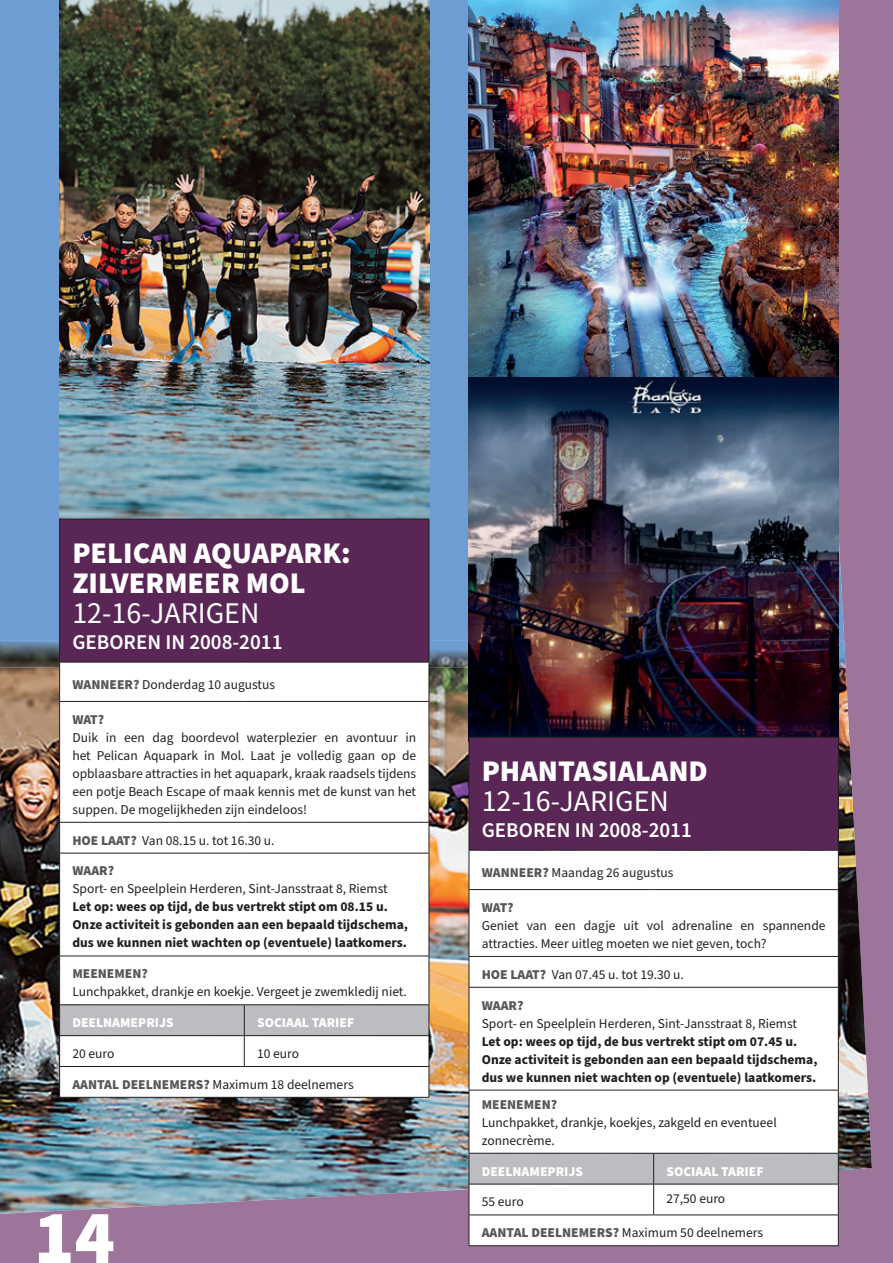
<style>
.page{position:relative;width:893px;height:1263px;background:#9e759a}
.page>*{position:absolute;margin:0;border:0;box-sizing:border-box;transform-origin:0 0}
.t1{font:900 75px "Source Sans Pro";color:#fff}
.t2{font:900 30px/30px "Source Sans Pro";color:#fff}
.t3{font:30px "Source Sans Pro";color:#fff}
.t4{font:600 21px "Source Sans Pro";color:#fff}
.t5{font:13.5px/18px "Source Sans Pro";color:#231f20}
.t6{font:700 13.5px/18px "Source Sans Pro";color:#231f20}
.t7{font:900 13.5px "Source Sans Pro";color:#fff}
.t8{font:900 13.5px "Source Sans Pro";color:#57585a}
.s1{font-weight:900;color:#57585a}
</style>
<div class="page">
<img style="left:0;top:668px;width:872px;height:546px">
<div style="left:0;top:0;width:844px;height:641px;background:#6d9dd3"></div>
<img style="left:0;top:641px;width:846px;height:27px">
<img style="left:469px;top:377px;width:370px;height:360px">
<img style="left:469px;top:0;width:370px;height:377px">
<img style="left:59px;top:0;width:370px;height:519px">
<div style="left:469px;top:737px;width:369px;height:113px;background:#5a2656"></div>
<div style="left:470px;top:851px;width:368px;height:394px;background:#fff"></div>
<div style="left:470px;top:1154px;width:368px;height:30px;background:#bcbdc0"></div>
<hr style="left:469px;top:737px;width:185px;height:1px;background:#231f20">
<hr style="left:469px;top:737px;width:1px;height:113px;background:#231f20">
<hr style="left:654px;top:737px;width:185px;height:1px;background:#231f20">
<hr style="left:838px;top:737px;width:1px;height:113px;background:#231f20">
<hr style="left:469px;top:850px;width:1px;height:39px;background:#231f20">
<hr style="left:838px;top:850px;width:1px;height:39px;background:#231f20">
<hr style="left:469px;top:850px;width:185px;height:1px;background:#231f20">
<hr style="left:654px;top:850px;width:185px;height:1px;background:#231f20">
<hr style="left:469px;top:889px;width:185px;height:1px;background:#231f20">
<hr style="left:469px;top:890px;width:1px;height:66px;background:#231f20">
<hr style="left:654px;top:889px;width:185px;height:1px;background:#231f20">
<hr style="left:469px;top:956px;width:185px;height:1px;background:#231f20">
<hr style="left:469px;top:957px;width:1px;height:30px;background:#231f20">
<hr style="left:654px;top:956px;width:185px;height:1px;background:#231f20">
<hr style="left:469px;top:987px;width:185px;height:1px;background:#231f20">
<hr style="left:469px;top:987px;width:1px;height:103px;background:#231f20">
<hr style="left:654px;top:987px;width:185px;height:1px;background:#231f20">
<hr style="left:469px;top:1090px;width:185px;height:1px;background:#231f20">
<hr style="left:469px;top:1090px;width:1px;height:63px;background:#231f20">
<hr style="left:654px;top:1090px;width:185px;height:1px;background:#231f20">
<hr style="left:469px;top:1153px;width:185px;height:1px;background:#231f20">
<hr style="left:469px;top:1153px;width:1px;height:31px;background:#231f20">
<hr style="left:654px;top:1153px;width:185px;height:1px;background:#231f20">
<hr style="left:469px;top:1184px;width:185px;height:1px;background:#231f20">
<hr style="left:469px;top:1184px;width:1px;height:30px;background:#231f20">
<hr style="left:654px;top:1184px;width:185px;height:1px;background:#231f20">
<hr style="left:469px;top:1214px;width:185px;height:1px;background:#231f20">
<hr style="left:469px;top:1215px;width:1px;height:30px;background:#231f20">
<hr style="left:654px;top:1214px;width:185px;height:1px;background:#231f20">
<hr style="left:469px;top:1245px;width:185px;height:1px;background:#231f20">
<hr style="left:654px;top:1245px;width:185px;height:1px;background:#231f20">
<hr style="left:838px;top:890px;width:1px;height:66px;background:#231f20">
<hr style="left:838px;top:957px;width:1px;height:30px;background:#231f20">
<hr style="left:838px;top:987px;width:1px;height:103px;background:#231f20">
<hr style="left:838px;top:1090px;width:1px;height:63px;background:#231f20">
<hr style="left:653px;top:1153px;width:1px;height:31px;background:#231f20">
<hr style="left:838px;top:1153px;width:1px;height:31px;background:#231f20">
<hr style="left:653px;top:1184px;width:1px;height:30px;background:#231f20">
<hr style="left:838px;top:1184px;width:1px;height:30px;background:#231f20">
<hr style="left:838px;top:1215px;width:1px;height:30px;background:#231f20">
<div style="left:60px;top:519px;width:369px;height:143px;background:#5a2656"></div>
<div style="left:60px;top:663px;width:369px;height:434px;background:#fff"></div>
<div style="left:60px;top:1005px;width:369px;height:30px;background:#bcbdc0"></div>
<hr style="left:59px;top:519px;width:185px;height:1px;background:#231f20">
<hr style="left:59px;top:519px;width:1px;height:143px;background:#231f20">
<hr style="left:244px;top:519px;width:185px;height:1px;background:#231f20">
<hr style="left:429px;top:519px;width:1px;height:143px;background:#231f20">
<hr style="left:59px;top:662px;width:1px;height:39px;background:#231f20">
<hr style="left:429px;top:662px;width:1px;height:39px;background:#231f20">
<hr style="left:59px;top:662px;width:185px;height:1px;background:#231f20">
<hr style="left:244px;top:662px;width:185px;height:1px;background:#231f20">
<hr style="left:59px;top:701px;width:185px;height:1px;background:#231f20">
<hr style="left:59px;top:702px;width:1px;height:120px;background:#231f20">
<hr style="left:244px;top:701px;width:185px;height:1px;background:#231f20">
<hr style="left:59px;top:822px;width:185px;height:1px;background:#231f20">
<hr style="left:59px;top:822px;width:1px;height:31px;background:#231f20">
<hr style="left:244px;top:822px;width:185px;height:1px;background:#231f20">
<hr style="left:59px;top:853px;width:185px;height:1px;background:#231f20">
<hr style="left:59px;top:853px;width:1px;height:103px;background:#231f20">
<hr style="left:244px;top:853px;width:185px;height:1px;background:#231f20">
<hr style="left:59px;top:956px;width:185px;height:1px;background:#231f20">
<hr style="left:59px;top:956px;width:1px;height:48px;background:#231f20">
<hr style="left:244px;top:956px;width:185px;height:1px;background:#231f20">
<hr style="left:59px;top:1004px;width:185px;height:1px;background:#231f20">
<hr style="left:59px;top:1005px;width:1px;height:30px;background:#231f20">
<hr style="left:244px;top:1004px;width:185px;height:1px;background:#231f20">
<hr style="left:59px;top:1035px;width:185px;height:1px;background:#231f20">
<hr style="left:59px;top:1036px;width:1px;height:30px;background:#231f20">
<hr style="left:244px;top:1035px;width:185px;height:1px;background:#231f20">
<hr style="left:59px;top:1066px;width:185px;height:1px;background:#231f20">
<hr style="left:59px;top:1067px;width:1px;height:30px;background:#231f20">
<hr style="left:244px;top:1066px;width:185px;height:1px;background:#231f20">
<hr style="left:59px;top:1097px;width:185px;height:1px;background:#231f20">
<hr style="left:244px;top:1097px;width:185px;height:1px;background:#231f20">
<hr style="left:429px;top:702px;width:1px;height:120px;background:#231f20">
<hr style="left:429px;top:822px;width:1px;height:31px;background:#231f20">
<hr style="left:429px;top:853px;width:1px;height:103px;background:#231f20">
<hr style="left:429px;top:956px;width:1px;height:48px;background:#231f20">
<hr style="left:244px;top:1005px;width:1px;height:30px;background:#231f20">
<hr style="left:429px;top:1005px;width:1px;height:30px;background:#231f20">
<hr style="left:244px;top:1036px;width:1px;height:30px;background:#231f20">
<hr style="left:429px;top:1036px;width:1px;height:30px;background:#231f20">
<hr style="left:429px;top:1067px;width:1px;height:30px;background:#231f20">
<h2 class="t2" style="left:72px;top:538px;width:280px">PELICAN AQUAPARK:<br>ZILVERMEER MOL</h2>
<h2 class="t3" style="left:72px;top:593px;width:189px">12-16-JARIGEN</h2>
<h3 class="t4" style="left:72px;top:628px;width:212px">GEBOREN IN 2008-2011</h3>
<p class="t5" style="left:72px;top:676px;width:204px"><span class="s1">WANNEER?</span> Donderdag 10 augustus</p>
<p class="t8" style="left:72px;top:710px;width:33px">WAT?</p>
<p class="t5" style="left:72px;top:729px;width:345px;text-align:justify">Duik in een dag boordevol waterplezier en avontuur in het Pelican Aquapark in Mol. Laat je volledig gaan op de opblaasbare attracties in het aquapark, kraak raadsels tijdens een potje Beach Escape of maak kennis met de kunst van het suppen. De mogelijkheden zijn eindeloos!</p>
<p class="t5" style="left:72px;top:831px;width:204px"><span class="s1">HOE LAAT?</span> Van 08.15 u. tot 16.30 u.</p>
<p class="t8" style="left:72px;top:862px;width:43px">WAAR?</p>
<p class="t5" style="left:72px;top:880px;width:317px">Sport- en Speelplein Herderen, Sint-Jansstraat 8, Riemst</p>
<p class="t6" style="left:72px;top:898px;width:337px">Let op: wees op tijd, de bus vertrekt stipt om 08.15 u.<br>Onze activiteit is gebonden aan een bepaald tijdschema, dus we kunnen niet wachten op (eventuele) laatkomers.</p>
<p class="t8" style="left:72px;top:964px;width:77px">MEENEMEN?</p>
<p class="t5" style="left:72px;top:983px;width:336px">Lunchpakket, drankje en koekje. Vergeet je zwemkledij niet.</p>
<p class="t7" style="left:72px;top:1013px;width:103px">DEELNAMEPRIJS</p>
<p class="t7" style="left:257px;top:1013px;width:99px">SOCIAAL TARIEF</p>
<p class="t5" style="left:72px;top:1045px;width:44px">20 euro</p>
<p class="t5" style="left:257px;top:1045px;width:44px">10 euro</p>
<p class="t5" style="left:72px;top:1076px;width:283px"><span class="s1">AANTAL DEELNEMERS?</span> Maximum 18 deelnemers</p>
<h1 class="t1" style="left:34px;top:1186px;width:83px">14</h1>
<h2 class="t2" style="left:482px;top:756px;width:228px">PHANTASIALAND</h2>
<h2 class="t3" style="left:482px;top:781px;width:189px">12-16-JARIGEN</h2>
<h3 class="t4" style="left:482px;top:816px;width:212px">GEBOREN IN 2008-2011</h3>
<p class="t5" style="left:482px;top:864px;width:193px"><span class="s1">WANNEER?</span> Maandag 26 augustus</p>
<p class="t8" style="left:482px;top:898px;width:33px">WAT?</p>
<p class="t5" style="left:482px;top:917px;width:345px">Geniet van een dagje uit vol adrenaline en spannende attracties. Meer uitleg moeten we niet geven, toch?</p>
<p class="t5" style="left:482px;top:966px;width:204px"><span class="s1">HOE LAAT?</span> Van 07.45 u. tot 19.30 u.</p>
<p class="t8" style="left:482px;top:996px;width:43px">WAAR?</p>
<p class="t5" style="left:482px;top:1014px;width:317px">Sport- en Speelplein Herderen, Sint-Jansstraat 8, Riemst</p>
<p class="t6" style="left:482px;top:1032px;width:337px">Let op: wees op tijd, de bus vertrekt stipt om 07.45 u.<br>Onze activiteit is gebonden aan een bepaald tijdschema, dus we kunnen niet wachten op (eventuele) laatkomers.</p>
<p class="t8" style="left:482px;top:1095px;width:77px">MEENEMEN?</p>
<p class="t5" style="left:482px;top:1114px;width:297px">Lunchpakket, drankje, koekjes, zakgeld en eventueel zonnecrème.</p>
<p class="t7" style="left:482px;top:1162px;width:103px">DEELNAMEPRIJS</p>
<p class="t7" style="left:666px;top:1162px;width:99px">SOCIAAL TARIEF</p>
<p class="t5" style="left:482px;top:1193px;width:44px">55 euro</p>
<p class="t5" style="left:666px;top:1190px;width:60px">27,50 euro</p>
<p class="t5" style="left:482px;top:1224px;width:283px"><span class="s1">AANTAL DEELNEMERS?</span> Maximum 50 deelnemers</p>
</div>
